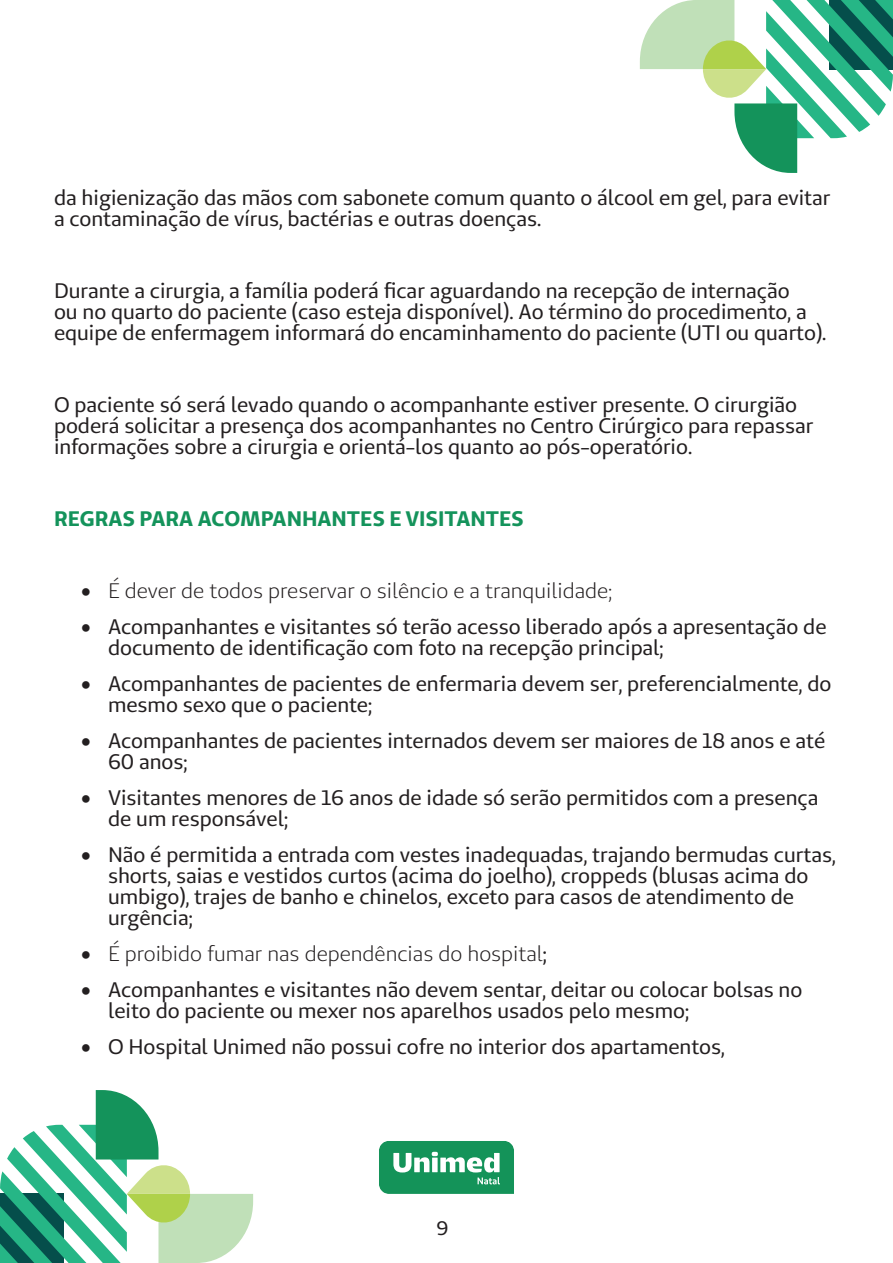
<style>
.page{position:relative;width:893px;height:1263px;background:#fff}
.page>*{position:absolute;margin:0;border:0;box-sizing:border-box;transform-origin:0 0}
.t1{font:21px/21px "Unimed Sans";color:#231f20}
.t2{font:21px "Unimed Sans";color:#231f20}
.t3{font:700 21px "Unimed Sans";color:#14935b}
.t4{font:19.5px "Unimed Sans";color:#231f20}
.s1{font-style:inherit}
</style>
<div class="page">
<svg style="left:640px;top:0;width:253px;height:173px"></svg>
<svg style="left:0;top:1090px;width:253px;height:173px"></svg>
<svg style="left:379px;top:1141px;width:135px;height:53px;background:#3ea677"></svg>
<p class="t1" style="left:54px;top:187px;width:778px">da higienização das mãos com sabonete comum quanto o álcool em gel, para evitar a contaminação de vírus, bactérias e outras doenças.</p>
<p class="t1" style="left:54px;top:280px;width:774px">Durante a cirurgia, a família poderá ficar aguardando na recepção de internação<br>ou no quarto do paciente (caso esteja disponível). Ao término do procedimento, a equipe de enfermagem informará do encaminhamento do paciente (UTI ou quarto).</p>
<p class="t1" style="left:54px;top:394px;width:761px">O paciente só será levado quando o acompanhante estiver presente. O cirurgião poderá solicitar a presença dos acompanhantes no Centro Cirúrgico para repassar informações sobre a cirurgia e orientá-los quanto ao pós-operatório.</p>
<p class="t3" style="left:54px;top:505px;width:471px">REGRAS PARA ACOMPANHANTES E VISITANTES</p>
<p class="t2" style="left:81px;top:577px;width:533px">• É dever de todos preservar o silêncio e a tranquilidade;</p>
<p class="t1" style="left:108px;top:616px;width:720px;text-indent:-27px">• Acompanhantes e visitantes só terão acesso liberado após a apresentação de documento de identificação com foto na recepção principal;</p>
<p class="t1" style="left:108px;top:673px;width:725px;text-indent:-27px">• Acompanhantes de pacientes de enfermaria devem ser, preferencialmente, do mesmo sexo que o paciente;</p>
<p class="t1" style="left:108px;top:730px;width:719px;text-indent:-27px">• Acompanhantes de pacientes internados devem ser maiores de 18 anos e até<br>60 anos;</p>
<p class="t1" style="left:108px;top:787px;width:712px;text-indent:-27px">• Visitantes menores de 16 anos de idade só serão permitidos com a presença de um responsável;</p>
<p class="t1" style="left:108px;top:844px;width:729px;text-indent:-27px">• Não é permitida a entrada com vestes inadequadas, trajando bermudas curtas, shorts, saias e vestidos curtos (acima do joelho), croppeds (blusas acima do umbigo), trajes de banho e chinelos, exceto para casos de atendimento de urgência;</p>
<p class="t2" style="left:81px;top:940px;width:468px">• É proibido fumar nas dependências do hospital<span class="s1">;</span></p>
<p class="t1" style="left:108px;top:979px;width:696px;text-indent:-27px">• Acompanhantes e visitantes não devem sentar, deitar ou colocar bolsas no leito do paciente ou mexer nos aparelhos usados pelo mesmo;</p>
<p class="t1" style="left:81px;top:1036px;width:645px">• O Hospital Unimed não possui cofre no interior dos apartamentos,</p>
<p class="t4" style="left:437px;top:1216px;width:14px">9</p>
</div>
